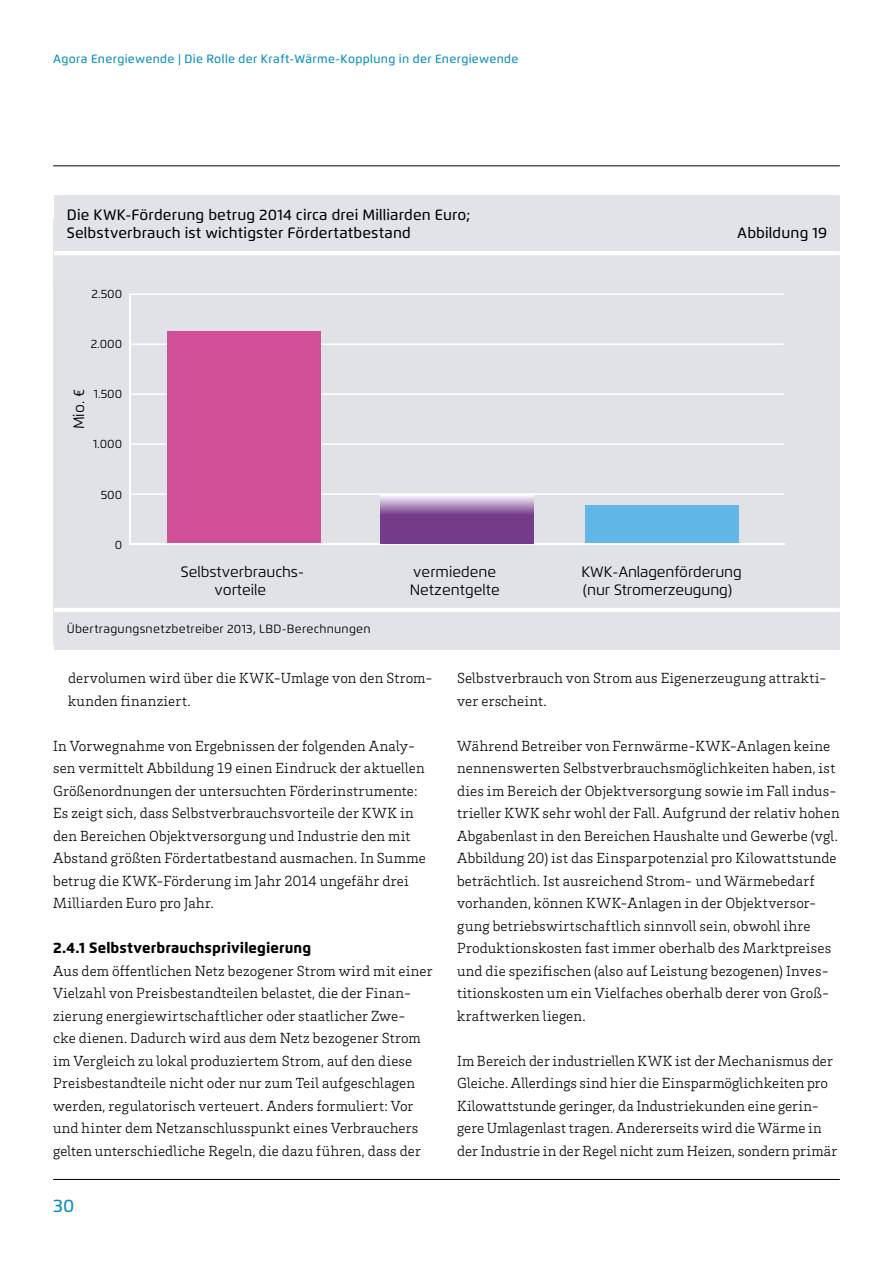
<style>
.page{position:relative;width:893px;height:1263px;background:#fff}
.page>*{position:absolute;margin:0;border:0;box-sizing:border-box;transform-origin:0 0}
.t1{font:500 18px "Flexo";color:#008ec1}
.t2{font:300 15px/22.5px "Brix Slab";letter-spacing:.01em;color:#000}
.t3{font:500 15px/18px "Flexo";letter-spacing:.01em;color:#000}
.t4{font:15px/18px "Flexo";color:#000}
.t5{font:800 15px "Flexo";letter-spacing:.005em;color:#000}
.t6{font:12px "Flexo";letter-spacing:.02em;color:#000}
.t7{font:500 12px "Flexo";letter-spacing:.03em;color:#008ec1}
</style>
<div class="page">
<hr style="left:53px;top:166px;width:787px;height:1px;background:#000">
<hr style="left:53px;top:1179px;width:787px;height:1px;background:#000">
<div style="left:54px;top:238px;width:786px;height:378px;background:#e1e2e8"></div>
<hr style="left:130px;top:493px;width:654px;height:2px;background:#fff">
<hr style="left:130px;top:443px;width:654px;height:2px;background:#fff">
<hr style="left:130px;top:393px;width:654px;height:2px;background:#fff">
<hr style="left:130px;top:343px;width:654px;height:2px;background:#fff">
<hr style="left:130px;top:293px;width:654px;height:2px;background:#fff">
<div style="left:168px;top:331px;width:153px;height:213px;background:#d14f97"></div>
<div style="left:585px;top:506px;width:153px;height:38px;background:#61b8e8"></div>
<hr style="left:129px;top:294px;width:1px;height:250px;background:#fff">
<hr style="left:130px;top:544px;width:655px;height:1px;background:#fff">
<svg style="left:380px;top:495px;width:153px;height:48px;background:#8f63a2"></svg>
<div style="left:54px;top:196px;width:786px;height:85px;background:#e1e3e9"></div>
<hr style="left:54px;top:251px;width:786px;height:4px;background:#fff">
<div style="left:54px;top:607px;width:786px;height:43px;background:#e1e3e9"></div>
<hr style="left:54px;top:608px;width:786px;height:4px;background:#fff">
<p class="t7" style="left:53px;top:51px;width:467px">Agora Energiewende | Die Rolle der Kraft-Wärme-Kopplung in der Energiewende</p>
<p class="t3" style="left:67px;top:206px;width:405px">Die KWK-Förderung betrug 2014 circa drei Milliarden Euro;<br>Selbstverbrauch ist wichtigster Fördertatbestand</p>
<p class="t6" style="left:92px;top:287px;width:32px">2.500</p>
<p class="t6" style="left:91px;top:337px;width:33px">2.000</p>
<p class="t4" style="left:70px;top:429px;width:42px;rotate:-90deg">Mio. €</p>
<p class="t6" style="left:94px;top:387px;width:30px">1.500</p>
<p class="t6" style="left:93px;top:437px;width:31px">1.000</p>
<p class="t6" style="left:101px;top:487px;width:23px">500</p>
<p class="t6" style="left:115px;top:537px;width:9px">0</p>
<p class="t3" style="left:737px;top:224px;width:91px">Abbildung 19</p>
<p class="t4" style="left:181px;top:563px;width:125px;text-align:center">Selbstverbrauchs&shy;vorteile</p>
<p class="t4" style="left:410px;top:563px;width:92px">vermiedene<br>Netzentgelte</p>
<p class="t4" style="left:581px;top:563px;width:162px">KWK-Anlagenförderung (nur Stromerzeugung)</p>
<p class="t6" style="left:67px;top:622px;width:305px">Übertragungsnetzbetreiber 2013, LBD-Berechnungen</p>
<p class="t2" style="left:68px;top:666px;width:367px">dervolumen wird über die KWK-Umlage von den Strom&shy;kunden finanziert.</p>
<p class="t2" style="left:53px;top:734px;width:374px">In Vorwegnahme von Ergebnissen der folgenden Analy&shy;sen vermittelt Abbildung 19 einen Eindruck der aktuellen Größenordnungen der untersuchten Förderinstrumente:<br>Es zeigt sich, dass Selbstverbrauchsvorteile der KWK in den Bereichen Objektversorgung und Industrie den mit Abstand größten Fördertatbestand ausmachen. In Summe betrug die KWK-Förderung im Jahr 2014 ungefähr drei Milliarden Euro pro Jahr.</p>
<p class="t5" style="left:53px;top:939px;width:260px">2.4.1 Selbstverbrauchsprivilegierung</p>
<p class="t2" style="left:53px;top:959px;width:381px">Aus dem öffentlichen Netz bezogener Strom wird mit einer Vielzahl von Preisbestandteilen belastet, die der Finan&shy;zierung energiewirtschaftlicher oder staatlicher Zwe&shy;cke dienen. Dadurch wird aus dem Netz bezogener Strom im Vergleich zu lokal produziertem Strom, auf den diese Preisbestandteile nicht oder nur zum Teil aufgeschlagen werden, regulatorisch verteuert. Anders formuliert: Vor und hinter dem Netzanschlusspunkt eines Verbrauchers gelten unterschiedliche Regeln, die dazu führen, dass der</p>
<p class="t1" style="left:53px;top:1195px;width:23px">30</p>
<p class="t2" style="left:457px;top:666px;width:372px">Selbstverbrauch von Strom aus Eigenerzeugung attrakti&shy;ver erscheint.</p>
<p class="t2" style="left:457px;top:734px;width:384px">Während Betreiber von Fernwärme-KWK-Anlagen keine nennenswerten Selbstverbrauchsmöglichkeiten haben, ist dies im Bereich der Objektversorgung sowie im Fall indus&shy;trieller KWK sehr wohl der Fall. Aufgrund der relativ hohen Abgabenlast in den Bereichen Haushalte und Gewerbe (vgl.<br>Abbildung 20) ist das Einsparpotenzial pro Kilowattstunde beträchtlich. Ist ausreichend Strom- und Wärmebedarf vorhanden, können KWK-Anlagen in der Objektversor&shy;gung betriebswirtschaftlich sinnvoll sein, obwohl ihre Produktionskosten fast immer oberhalb des Marktpreises und die spezifischen (also auf Leistung bezogenen) Inves&shy;titionskosten um ein Vielfaches oberhalb derer von Groß&shy;kraftwerken liegen.</p>
<p class="t2" style="left:457px;top:1049px;width:382px">Im Bereich der industriellen KWK ist der Mechanismus der Gleiche. Allerdings sind hier die Einsparmöglichkeiten pro Kilowattstunde geringer, da Industriekunden eine gerin&shy;gere Umlagenlast tragen. Andererseits wird die Wärme in der Industrie in der Regel nicht zum Heizen, sondern primär</p>
</div>
